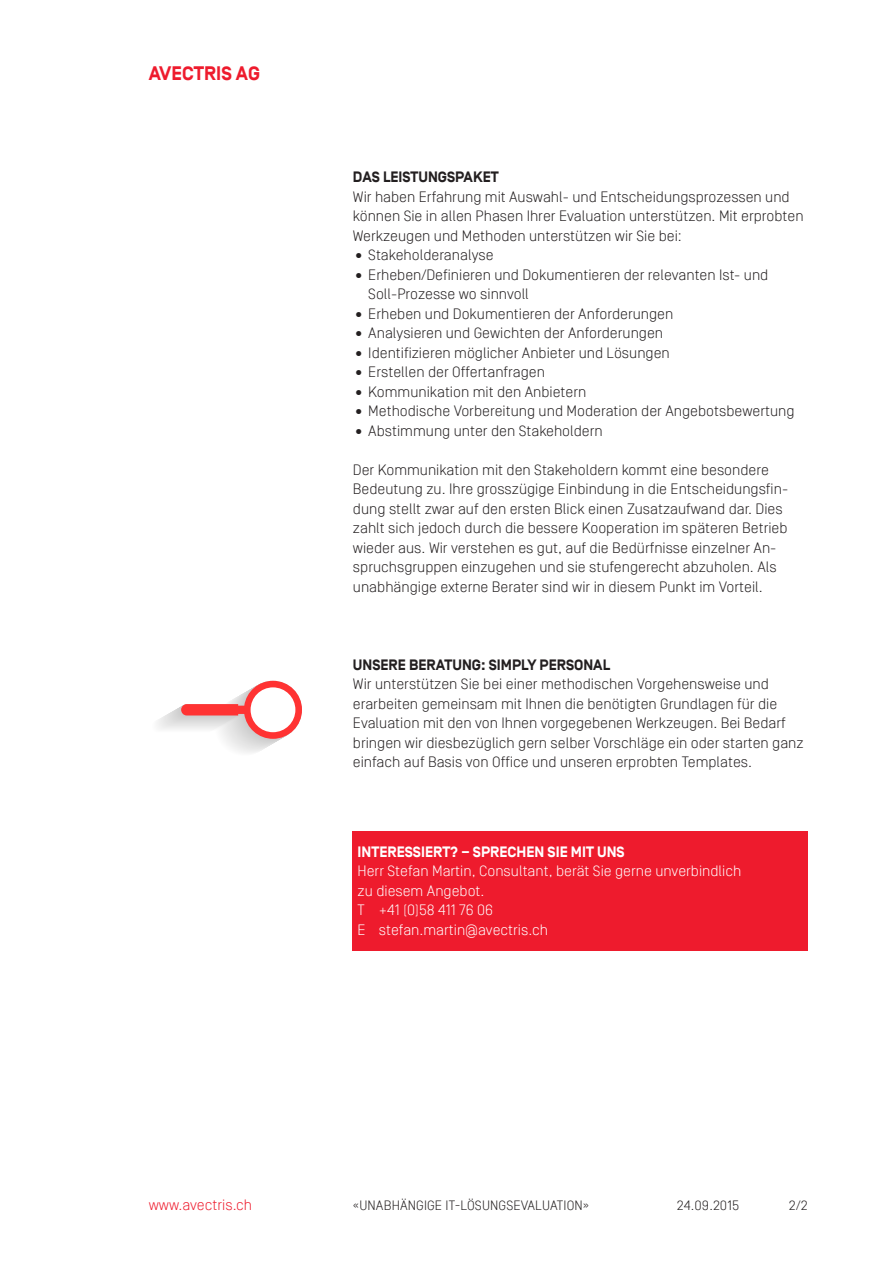
<style>
.page{position:relative;width:893px;height:1263px;background:#fff}
.page>*{position:absolute;margin:0;border:0;box-sizing:border-box;transform-origin:0 0}
.t1{font:700 19.5px "Simplon Norm";color:#ee1b2d}
.t2{font:300 15px/19.5px "Simplon Norm";color:#231f20}
.t3{font:300 15px/19.5px "Simplon Norm";color:#fff}
.t4{font:700 15px "Simplon Norm";color:#231f20}
.t5{font:700 15px "Simplon Norm";color:#fff}
.t6{font:300 15px "Simplon Norm";color:#ee1b2d}
.t7{font:300 13.5px "Simplon Norm";letter-spacing:.01em;color:#231f20}
</style>
<div class="page">
<div style="left:353px;top:832px;width:455px;height:119px;background:#ee1b2d"></div>
<svg style="left:157px;top:681px;width:145px;height:72px"></svg>
<div style="left:251px;top:687px;width:44px;height:45px;background:#fff;border-radius:50%"></div>
<h1 class="t1" style="left:149px;top:62px;width:100px">AVECTRIS AG</h1>
<p class="t4" style="left:353px;top:169px;width:147px">DAS LEISTUNGSPAKET</p>
<p class="t2" style="left:353px;top:187px;width:452px">Wir haben Erfahrung mit Auswahl- und Entscheidungsprozessen und können Sie in allen Phasen I hrer Evaluation unterstützen. M it erprobten<br>Werkzeugen und Methoden unterstützen wir Sie bei:</p>
<p class="t2" style="left:353px;top:245px;width:142px">• Stakeholderanalyse</p>
<p class="t2" style="left:368px;top:265px;width:402px;text-indent:-15px">• Erheben/Definieren und Dokumentieren der relevanten Ist- und<br>Soll-Prozesse wo sinnvoll</p>
<p class="t2" style="left:353px;top:304px;width:322px">• Erheben und Dokumentieren der Anforderungen</p>
<p class="t2" style="left:353px;top:323px;width:312px">• Analysieren und Gewichten der Anforderungen</p>
<p class="t2" style="left:353px;top:343px;width:318px">• Identifizieren möglicher Anbieter und Lösungen</p>
<p class="t2" style="left:353px;top:362px;width:193px">• Erstellen der Offertanfragen</p>
<p class="t2" style="left:353px;top:382px;width:235px">• Kommunikation mit den Anbietern</p>
<p class="t2" style="left:353px;top:401px;width:443px">• Methodische Vorbereitung und Moderation der Angebotsbewertung</p>
<p class="t2" style="left:353px;top:421px;width:251px">• Abstimmung unter den Stakeholdern</p>
<p class="t2" style="left:353px;top:460px;width:437px">Der Kommunikation mit den Stakeholdern kommt eine besondere Bedeutung zu. Ihre grosszügige Einbindung in die Entscheidungsfin&shy;dung stellt zwar auf den ersten Blick einen Zusatzaufwand dar. Dies zahlt sich jedoch durch die bessere Kooperation im späteren Betrieb wieder aus. Wir verstehen es gut, auf die Bedürfnisse einzelner An&shy;spruchsgruppen einzugehen und sie stufengerecht abzuholen. Als unabhängige externe Berater sind wir in diesem Punkt im Vorteil.</p>
<p class="t4" style="left:353px;top:656px;width:259px">UNSERE BERATUNG: SIMPLY PERSONAL</p>
<p class="t2" style="left:353px;top:674px;width:452px">Wir unterstützen Sie bei einer methodischen Vorgehensweise und erarbeiten gemeinsam mit Ihnen die benötigten Grundlagen für die Evaluation mit den von Ihnen vorgegebenen Werkzeugen. Bei Bedarf bringen wir diesbezüglich gern selber Vorschläge ein oder starten ganz einfach auf Basis von Office und unseren erprobten Templates.</p>
<p class="t5" style="left:358px;top:843px;width:126px">INTERESSIERT? – SPRECHEN</p>
<p class="t5" style="left:548px;top:843px;width:32px">SIE MIT</p>
<p class="t5" style="left:597px;top:843px;width:10px">UNS</p>
<p class="t3" style="left:358px;top:861px;width:385px">Herr Stefan Martin, Consultant, berät Sie gerne unverbindlich zu diesem Angebot.<br>T +41 (0)58 411 76 06<br>E stefan.martin@avectris.ch</p>
<p class="t6" style="left:149px;top:1197px;width:105px">www.avectris.ch</p>
<p class="t7" style="left:353px;top:1198px;width:238px">«unabhängige it-lösungsevaluation»</p>
<p class="t7" style="left:677px;top:1198px;width:64px">24.09.2015</p>
<p class="t7" style="left:789px;top:1198px;width:21px">2/2</p>
</div>
